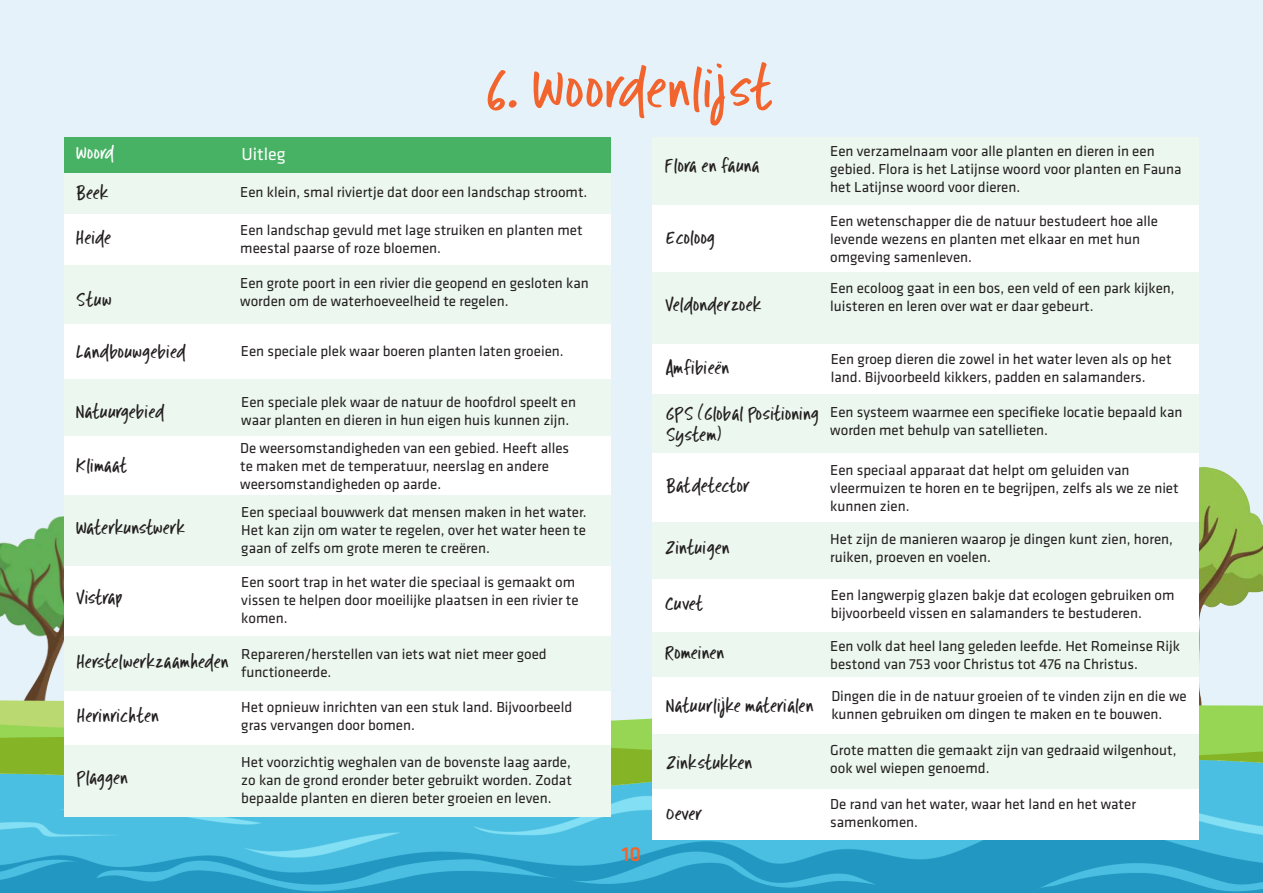
<style>
.page{position:relative;width:1263px;height:893px;background:#e6f2f9}
.page>*{position:absolute;margin:0;border:0;box-sizing:border-box;transform-origin:0 0}
.t1{font:54px "Intruding Cat";color:#f2642e}
.t2{font:500 21px "Klavika Basic";color:#f2642e}
.t3{font:18px/21.6px "Intruding Cat";color:#231f20}
.t4{font:18px "Intruding Cat";letter-spacing:-.04em;color:#231f20}
.t5{font:18px "Intruding Cat";letter-spacing:-.045em;color:#231f20}
.t6{font:18px "Klavika Basic";color:#fff}
.t7{font:18px "Intruding Cat";color:#fff}
.t8{font:15px/18px "Klavika Basic";color:#231f20}
.t9{font:10.5px "Intruding Cat";color:#231f20}
</style>
<div class="page">
<img style="left:1199px;top:468px;width:64px;height:231px">
<img style="left:0;top:516px;width:64px;height:183px">
<svg style="left:0;top:704px;width:1263px;height:31px;background:#abdb74"></svg>
<img style="left:0;top:738px;width:1263px;height:155px">
<div style="left:64px;top:143px;width:546px;height:673px;background:#fff"></div>
<div style="left:64px;top:173px;width:546px;height:41px;background:#ecf7ef"></div>
<div style="left:64px;top:137px;width:546px;height:36px;background:#47b164"></div>
<div style="left:64px;top:266px;width:546px;height:58px;background:#ecf7ef"></div>
<div style="left:64px;top:379px;width:546px;height:57px;background:#ecf7ef"></div>
<div style="left:64px;top:495px;width:546px;height:71px;background:#ecf7ef"></div>
<div style="left:64px;top:637px;width:546px;height:54px;background:#ecf7ef"></div>
<div style="left:653px;top:137px;width:546px;height:702px;background:#fff"></div>
<div style="left:653px;top:137px;width:546px;height:68px;background:#ecf7ef"></div>
<div style="left:653px;top:272px;width:546px;height:71px;background:#ecf7ef"></div>
<div style="left:653px;top:395px;width:546px;height:58px;background:#ecf7ef"></div>
<div style="left:653px;top:522px;width:546px;height:57px;background:#ecf7ef"></div>
<div style="left:64px;top:745px;width:546px;height:71px;background:#ecf7ef"></div>
<div style="left:653px;top:632px;width:546px;height:45px;background:#ecf7ef"></div>
<div style="left:653px;top:734px;width:546px;height:55px;background:#ecf7ef"></div>
<p class="t1" style="left:487px;top:57px;width:290px">6. Woordenlijst</p>
<p class="t7" style="left:77px;top:142px;width:40px">Woord</p>
<p class="t6" style="left:241px;top:143px;width:46px">Uitleg</p>
<p class="t3" style="left:77px;top:183px;width:34px">Beek</p>
<p class="t8" style="left:240px;top:182px;width:349px">Een klein, smal riviertje dat door een landschap stroomt.</p>
<p class="t3" style="left:77px;top:228px;width:37px">Heide</p>
<p class="t8" style="left:240px;top:221px;width:344px">Een landschap gevuld met lage struiken en planten met meestal paarse of roze bloemen.</p>
<p class="t3" style="left:77px;top:290px;width:37px">Stuw</p>
<p class="t8" style="left:240px;top:274px;width:350px">Een grote poort in een rivier die geopend en gesloten kan worden om de waterhoeveelheid te regelen.</p>
<p class="t3" style="left:77px;top:342px;width:112px">Landbouwgebied</p>
<p class="t8" style="left:241px;top:342px;width:324px">Een speciale plek waar boeren planten laten groeien.</p>
<p class="t3" style="left:77px;top:402px;width:90px">Natuurgebied</p>
<p class="t8" style="left:241px;top:392px;width:336px">Een speciale plek waar de natuur de hoofdrol speelt en waar planten en dieren in hun eigen huis kunnen zijn.</p>
<p class="t3" style="left:77px;top:456px;width:53px">Klimaat</p>
<p class="t8" style="left:240px;top:438px;width:330px">De weersomstandigheden van een gebied. Heeft alles te maken met de temperatuur, neerslag en andere weersomstandigheden op aarde.</p>
<p class="t4" style="left:77px;top:517px;width:111px">Waterkunstwerk</p>
<p class="t4" style="left:77px;top:587px;width:48px">Vistrap</p>
<p class="t8" style="left:241px;top:502px;width:347px;text-align:justify">Een speciaal bouwwerk dat mensen maken in het water.<br>Het kan zijn om water te regelen, over het water heen te gaan of zelfs om grote meren te creëren.</p>
<p class="t8" style="left:241px;top:572px;width:339px">Een soort trap in het water die speciaal is gemaakt om vissen te helpen door moeilijke plaatsen in een rivier te komen.</p>
<p class="t3" style="left:77px;top:652px;width:154px">Herstelwerkzaamheden</p>
<p class="t8" style="left:241px;top:645px;width:307px">Repareren/herstellen van iets wat niet meer goed functioneerde.</p>
<p class="t3" style="left:78px;top:706px;width:84px">Herinrichten</p>
<p class="t8" style="left:241px;top:698px;width:332px">Het opnieuw inrichten van een stuk land. Bijvoorbeeld gras vervangen door bomen.</p>
<p class="t3" style="left:77px;top:768px;width:53px">Plaggen</p>
<p class="t8" style="left:241px;top:753px;width:332px;text-align:justify">Het voorzichtig weghalen van de bovenste laag aarde, zo kan de grond eronder beter gebruikt worden. Zodat bepaalde planten en dieren beter groeien en leven.</p>
<p class="t2" style="left:621px;top:840px;width:21px">10</p>
<h2 class="t2" style="left:621px;top:848px;width:21px">10</h2>
<p class="t3" style="left:665px;top:156px;width:96px">Flora en fauna</p>
<p class="t8" style="left:830px;top:142px;width:353px">Een verzamelnaam voor alle planten en dieren in een gebied. Flora is het Latijnse woord voor planten en Fauna het Latijnse woord voor dieren.</p>
<p class="t3" style="left:666px;top:228px;width:50px">Ecoloog</p>
<p class="t8" style="left:830px;top:211px;width:329px">Een wetenschapper die de natuur bestudeert hoe alle levende wezens en planten met elkaar en met hun omgeving samenleven.</p>
<p class="t3" style="left:665px;top:295px;width:98px">Veldonderzoek</p>
<p class="t8" style="left:830px;top:278px;width:346px">Een ecoloog gaat in een bos, een veld of een park kijken, luisteren en leren over wat er daar gebeurt.</p>
<p class="t3" style="left:666px;top:358px;width:66px">Amfibieen</p>
<p class="t8" style="left:831px;top:350px;width:342px">Een groep dieren die zowel in het water leven als op het land. Bijvoorbeeld kikkers, padden en salamanders.</p>
<p class="t3" style="left:666px;top:403px;width:154px">GPS (Global Positioning<br>System)</p>
<p class="t8" style="left:830px;top:403px;width:354px">Een systeem waarmee een specifieke locatie bepaald kan worden met behulp van satellieten.</p>
<p class="t9" style="left:718px;top:353px;width:6px">..</p>
<p class="t5" style="left:666px;top:475px;width:86px">Batdetector</p>
<p class="t8" style="left:830px;top:460px;width:350px">Een speciaal apparaat dat helpt om geluiden van vleermuizen te horen en te begrijpen, zelfs als we ze niet kunnen zien.</p>
<p class="t3" style="left:665px;top:538px;width:66px">Zintuigen</p>
<p class="t8" style="left:830px;top:529px;width:344px">Het zijn de manieren waarop je dingen kunt zien, horen, ruiken, proeven en voelen.</p>
<p class="t3" style="left:665px;top:594px;width:40px">Cuvet</p>
<p class="t8" style="left:831px;top:586px;width:345px">Een langwerpig glazen bakje dat ecologen gebruiken om bijvoorbeeld vissen en salamanders te bestuderen.</p>
<p class="t3" style="left:665px;top:643px;width:61px">Romeinen</p>
<p class="t8" style="left:830px;top:637px;width:351px">Een volk dat heel lang geleden leefde. Het Romeinse Rijk bestond van 753 voor Christus tot 476 na Christus.</p>
<p class="t3" style="left:666px;top:696px;width:149px">Natuurlijke materialen</p>
<p class="t8" style="left:831px;top:687px;width:357px">Dingen die in de natuur groeien of te vinden zijn en die we kunnen gebruiken om dingen te maken en te bouwen.</p>
<p class="t3" style="left:666px;top:752px;width:88px">Zinkstukken</p>
<p class="t8" style="left:830px;top:741px;width:348px">Grote matten die gemaakt zijn van gedraaid wilgenhout, ook wel wiepen genoemd.</p>
<p class="t3" style="left:666px;top:803px;width:38px">Oever</p>
<p class="t8" style="left:830px;top:794px;width:307px">De rand van het water, waar het land en het water samenkomen.</p>
</div>
